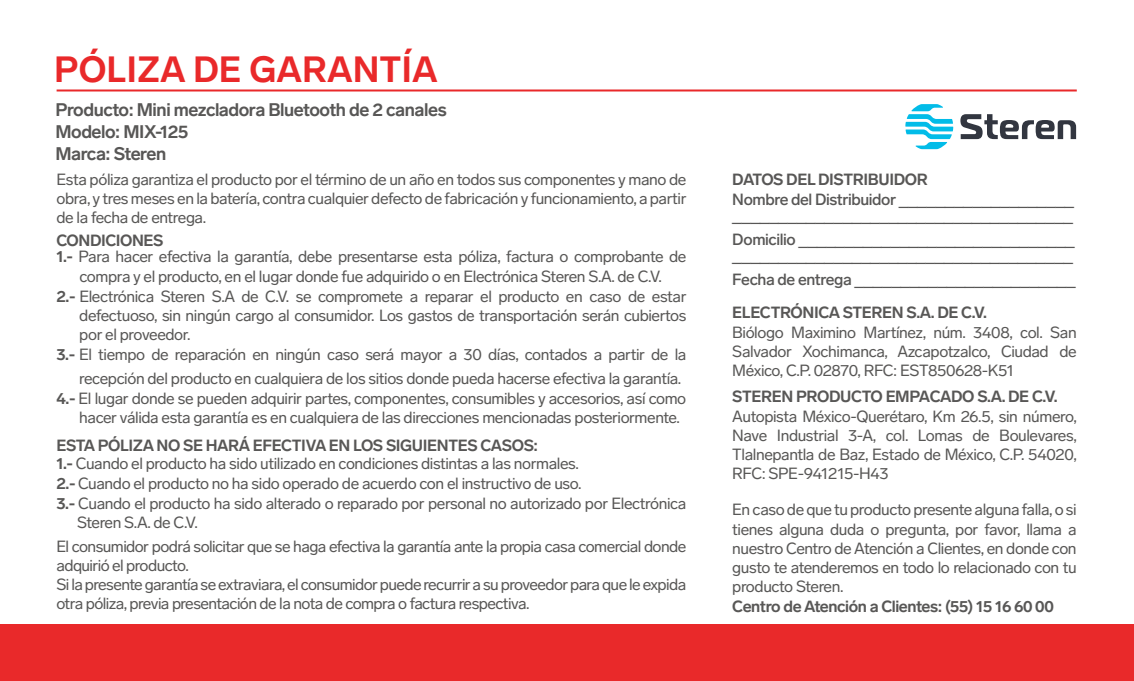
<style>
.page{position:relative;width:1134px;height:681px;background:#fff}
.page>*{position:absolute;margin:0;border:0;box-sizing:border-box;transform-origin:0 0}
.t1{font:700 36px "Lab Grotesque";color:#e9292a}
.t2{font:700 18px/21.6px "Lab Grotesque";letter-spacing:-.025em;color:#585756}
.t3{font:16px/19.2px "Lab Grotesque";letter-spacing:-.025em;color:#585756;text-align:justify}
.t4{font:500 16px/16px "Lab Grotesque";letter-spacing:-.025em;color:#585756}
.t5{font:700 16px "Lab Grotesque";letter-spacing:-.025em;color:#585756}
.s1{font-weight:700}
</style>
<div class="page">
<div style="left:0;top:623px;width:1134px;height:57px;background:#e9292a"></div>
<hr style="left:57px;top:89px;width:1020px;height:2px;background:#e9292a">
<svg style="left:905px;top:104px;width:48px;height:45px"></svg>
<svg style="left:960px;top:114px;width:116px;height:25px"></svg>
<h1 class="t1" style="left:54px;top:48px;width:385px">PÓLIZA DE GARANTÍA</h1>
<p class="t2" style="left:55px;top:99px;width:393px">Producto: Mini mezcladora Bluetooth de 2 canales<br>Modelo: MIX-125<br>Marca: Steren</p>
<p class="t3" style="left:56px;top:169px;width:631px">Esta póliza garantiza el producto por el término de un año en todos sus componentes y mano de obra, y tres meses en la batería, contra cualquier defecto de fabricación y funcionamiento, a partir de la fecha de entrega.</p>
<p class="t3" style="left:56px;top:233px;width:631px;line-height:16px"><span class="s1">CONDICIONES<br>1.-</span> Para hacer efectiva la garantía, debe presentarse esta póliza, factura o comprobante de</p>
<p class="t3" style="left:80px;top:266px;width:584px">compra y el producto, en el lugar donde fue adquirido o en Electrónica Steren S.A. de C.V.</p>
<p class="t3" style="left:56px;top:286px;width:631px"><span class="s1">2.-</span> Electrónica Steren S.A de C.V. se compromete a reparar el producto en caso de estar</p>
<p class="t3" style="left:79px;top:305px;width:609px">defectuoso, sin ningún cargo al consumidor. Los gastos de transportación serán cubiertos</p>
<p class="t3" style="left:79px;top:325px;width:113px">por el proveedor.</p>
<p class="t3" style="left:56px;top:345px;width:631px"><span class="s1">3.-</span> El tiempo de reparación en ningún caso será mayor a 30 días, contados a partir de la</p>
<p class="t3" style="left:79px;top:369px;width:604px">recepción del producto en cualquiera de los sitios donde pueda hacerse efectiva la garantía.</p>
<p class="t3" style="left:56px;top:389px;width:631px"><span class="s1">4.-</span> El lugar donde se pueden adquirir partes, componentes, consumibles y accesorios, así como</p>
<p class="t3" style="left:79px;top:408px;width:602px">hacer válida esta garantía es en cualquiera de las direcciones mencionadas posteriormente.</p>
<p class="t3" style="left:56px;top:436px;width:524px;line-height:18px"><span class="s1">ESTA PÓLIZA NO SE HARÁ EFECTIVA EN LOS SIGUIENTES CASOS:<br>1.-</span> Cuando el producto ha sido utilizado en condiciones distintas a las normales.</p>
<p class="t3" style="left:56px;top:473px;width:527px"><span class="s1">2.-</span> Cuando el producto no ha sido operado de acuerdo con el instructivo de uso.</p>
<p class="t3" style="left:56px;top:493px;width:631px"><span class="s1">3.-</span> Cuando el producto ha sido alterado o reparado por personal no autorizado por Electrónica</p>
<p class="t3" style="left:77px;top:512px;width:122px">Steren S.A. de C.V.</p>
<p class="t3" style="left:56px;top:536px;width:631px;text-align:left">El consumidor podrá solicitar que se haga efectiva la garantía ante la propia casa comercial donde adquirió el producto.<br>Si la presente garantía se extraviara, el consumidor puede recurrir a su proveedor para que le expida otra póliza, previa presentación de la nota de compra o factura respectiva.</p>
<p class="t5" style="left:732px;top:169px;width:197px">DATOS DEL DISTRIBUIDOR</p>
<p class="t4" style="left:732px;top:191px;width:343px">Nombre del Distribuidor ___________________ _____________________________________</p>
<p class="t4" style="left:732px;top:231px;width:344px">Domicilio ______________________________ _____________________________________</p>
<p class="t4" style="left:732px;top:271px;width:345px">Fecha de entrega ________________________</p>
<p class="t5" style="left:732px;top:303px;width:256px">ELECTRÓNICA STEREN S.A. DE C.V.</p>
<p class="t3" style="left:732px;top:322px;width:346px">Biólogo Maximino Martínez, núm. 3408, col. San Salvador Xochimanca, Azcapotzalco, Ciudad de México, C.P. 02870, RFC: EST850628-K51</p>
<p class="t5" style="left:732px;top:387px;width:327px">STEREN PRODUCTO EMPACADO S.A. DE C.V.</p>
<p class="t3" style="left:732px;top:406px;width:346px">Autopista México-Querétaro, Km 26.5, sin número, Nave Industrial 3-A, col. Lomas de Boulevares, Tlalnepantla de Baz, Estado de México, C.P. 54020, RFC: SPE-941215-H43</p>
<p class="t3" style="left:732px;top:500px;width:346px">En caso de que tu producto presente alguna falla, o si tienes alguna duda o pregunta, por favor, llama a nuestro Centro de Atención a Clientes, en donde con gusto te atenderemos en todo lo relacionado con tu producto Steren.</p>
<p class="t5" style="left:732px;top:596px;width:323px">Centro de Atención a Clientes: (55) 15 16 60 00</p>
</div>
